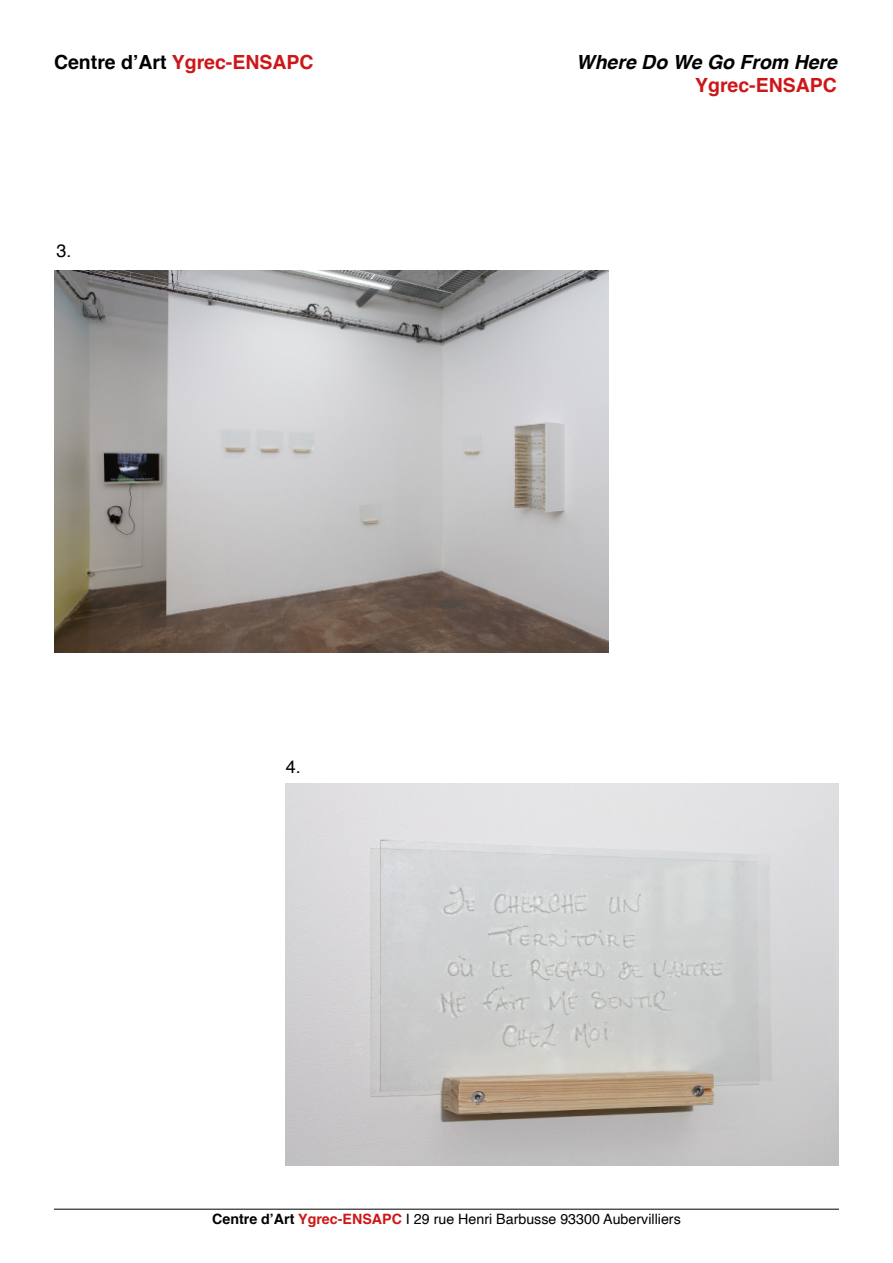
<style>
.page{position:relative;width:893px;height:1263px;background:#fff}
.page>*{position:absolute;margin:0;border:0;box-sizing:border-box;transform-origin:0 0}
.t1{font:700 19.5px "Helvetica";color:#cd1719}
.t2{font:italic 700 19.5px "Helvetica";color:#000}
.t3{font:18px "Helvetica";color:#000}
.t4{font:14.25px "Helvetica";color:#000}
.s1{color:#000}
.s2{font-weight:700}
.s3{font-weight:700;color:#cd1719}
</style>
<div class="page">
<hr style="left:54px;top:1209px;width:785px;height:1px;background:#000">
<img style="left:54px;top:270px;width:554px;height:382px">
<img style="left:285px;top:783px;width:554px;height:383px">
<h1 class="t1" style="left:54px;top:46px;width:261px"><span class="s1">Centre d’Art</span> Ygrec-ENSAPC</h1>
<p class="t3" style="left:56px;top:236px;width:17px">3.</p>
<p class="t3" style="left:286px;top:752px;width:17px">4.</p>
<h1 class="t2" style="left:576px;top:46px;width:262px">Where Do We Go From Here</h1>
<h1 class="t1" style="left:695px;top:69px;width:143px">Ygrec-ENSAPC</h1>
<p class="t4" style="left:212px;top:1207px;width:470px"><span class="s2">Centre d’Art</span> <span class="s3">Ygrec-ENSAPC</span> I 29 rue Henri Barbusse 93300 Aubervilliers</p>
</div>
